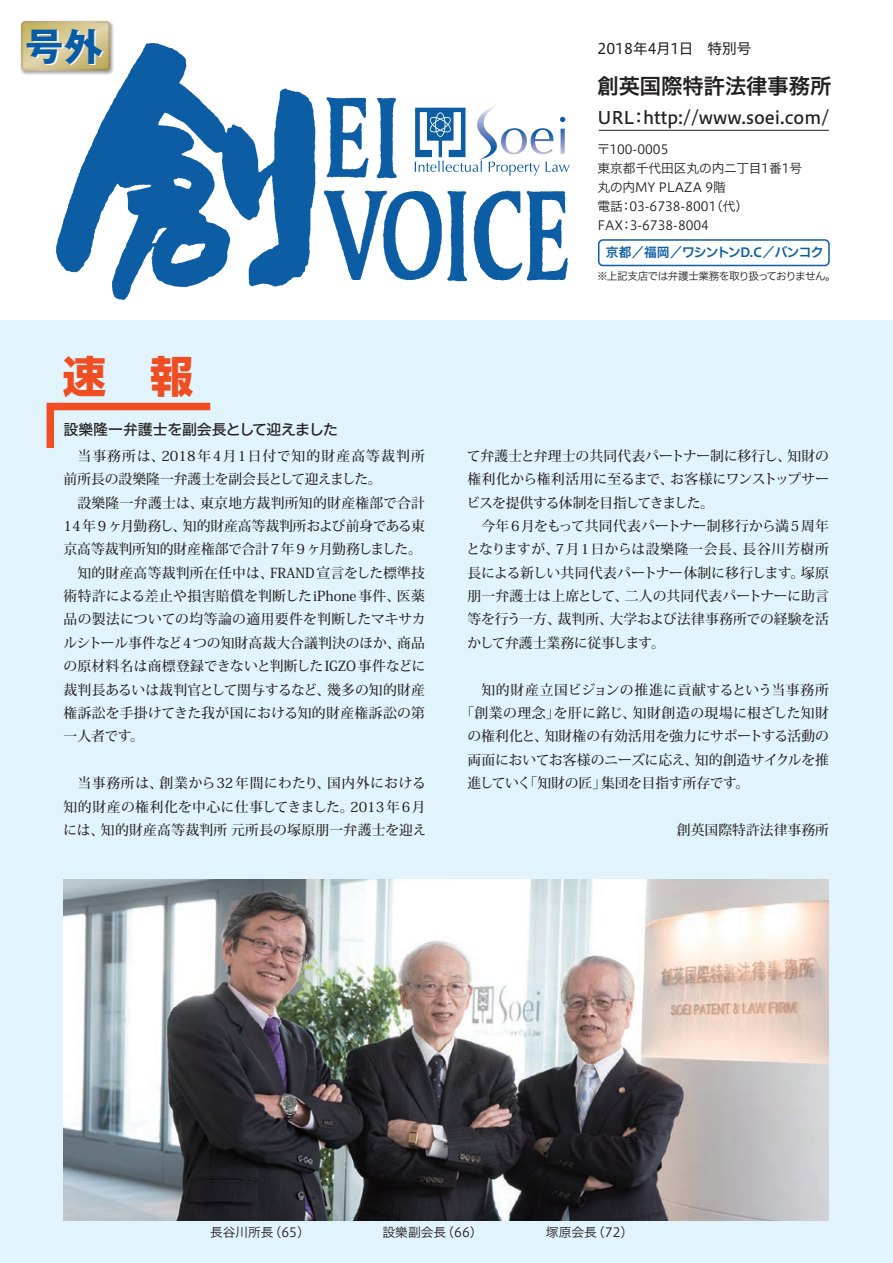
<style>
.page{position:relative;width:893px;height:1263px;background:#fff}
.page>*{position:absolute;margin:0;border:0;box-sizing:border-box;transform-origin:0 0}
.t1{font:700 43.65px "UD Shin Go Pro";color:#f04d22}
.t2{font:700 38.25px "Gothic MB101 Pro";color:#075da5}
.t3{font:21.3px "Hiragino UD Sans F Std N W6";color:#231f20}
.t4{font:17.25px "Hiragino UD Sans F Std N W5";color:#231f20}
.t5{font:14.85px "Hiragino UD Sans F Std N W5";letter-spacing:-.02em;color:#231f20}
.t6{font:14.7px "Hiragino UD Sans F Std N W4";color:#231f20}
.t7{font:500 13.8px/23.4px "Koz Min Pro";color:#231f20;text-align:justify}
.t8{font:500 13.8px "Koz Min Pro";letter-spacing:.025em;color:#231f20}
.t9{font:500 13.8px "Koz Min Pro";letter-spacing:.035em;color:#231f20}
.t10{font:500 13.8px "Koz Min Pro";letter-spacing:.03em;color:#231f20}
.t11{font:500 13.8px "Koz Min Pro";letter-spacing:.02em;color:#231f20}
.t12{font:500 13.8px "Koz Min Pro";letter-spacing:.045em;color:#231f20}
.t13{font:500 13.8px "Koz Min Pro";letter-spacing:-.02em;color:#231f20}
.t14{font:12.75px/19.2px "Hiragino UD Sans F Std N W3";color:#231f20}
.t15{font:12.75px "Hiragino UD Sans F Std N W6";letter-spacing:-.065em;color:#0d5da5}
.t16{font:10.65px "Hiragino UD Sans F Std N W3";letter-spacing:-.055em;color:#231f20}
</style>
<div class="page">
<div style="left:0;top:321px;width:893px;height:942px;background:#e1f4fc"></div>
<img style="left:55px;top:43px;width:513px;height:257px">
<svg style="left:415px;top:103px;width:155px;height:73px"></svg>
<svg style="left:47px;top:403px;width:163px;height:45px"></svg>
<img style="left:20px;top:20px;width:96px;height:56px">
<svg style="left:21px;top:21px;width:89px;height:50px;background:#d1c28c"></svg>
<img style="left:64px;top:879px;width:765px;height:341px">
<hr style="left:599px;top:130px;width:230px;height:1px;background:#231f20">
<div style="left:598px;top:239px;width:232px;height:27px;border:2px solid #0d5da5;border-radius:4px"></div>
<h2 class="t2" style="left:25px;top:14px;width:79px">号外</h2>
<h1 class="t1" style="left:63px;top:340px;width:132px">速　報</h1>
<p class="t5" style="left:64px;top:418px;width:276px">設樂隆一弁護士を副会長として迎えました</p>
<p class="t7" style="left:64px;top:443px;width:363px;text-indent:14px">当事務所は、2018年4月1日付で知的財産高等裁判所前所長の設樂隆一弁護士を副会長として迎えました。</p>
<p class="t11" style="left:77px;top:492px;width:349px">設樂隆一弁護士は、東京地方裁判所知的財産権部で合計</p>
<p class="t7" style="left:64px;top:514px;width:363px">14年9 ヶ月勤務し、知的財産高等裁判所および前身である東</p>
<p class="t7" style="left:64px;top:537px;width:360px">京高等裁判所知的財産権部で合計7年9 ヶ月勤務しました。</p>
<p class="t7" style="left:77px;top:560px;width:349px">知的財産高等裁判所在任中は、FRAND宣言をした標準技</p>
<p class="t8" style="left:64px;top:586px;width:363px">術特許による差止や損害賠償を判断したiPhone事件、医薬</p>
<p class="t8" style="left:64px;top:609px;width:364px">品の製法についての均等論の適用要件を判断したマキサカ</p>
<p class="t7" style="left:63px;top:630px;width:363px">ルシトール事件など4つの知財高裁大合議判決のほか、商品</p>
<p class="t7" style="left:63px;top:654px;width:364px">の原材料名は商標登録できないと判断したIGZO事件などに</p>
<p class="t7" style="left:64px;top:677px;width:363px">裁判長あるいは裁判官として関与するなど、幾多の知的財産</p>
<p class="t10" style="left:64px;top:703px;width:363px">権訴訟を手掛けてきた我が国における知的財産権訴訟の第</p>
<p class="t7" style="left:64px;top:724px;width:82px">一人者です。</p>
<p class="t7" style="left:63px;top:771px;width:365px;text-indent:14px">当事務所は、創業から32年間にわたり、国内外における知的財産の権利化を中心に仕事してきました。2013年6月には、知的財産高等裁判所 元所長の塚原朋一弁護士を迎え</p>
<p class="t6" style="left:597px;top:37px;width:156px">2018年4月1日　特別号</p>
<h3 class="t3" style="left:597px;top:70px;width:235px">創英国際特許法律事務所</h3>
<p class="t4" style="left:597px;top:104px;width:233px">URL：http://www.soei.com/</p>
<p class="t14" style="left:597px;top:139px;width:207px">〒100-0005<br>東京都千代田区丸の内ニ丁目1番1号丸の内MY PLAZA 9階<br>電話：03-6738-8001（代）<br>FAX：3-6738-8004</p>
<p class="t15" style="left:606px;top:243px;width:219px">京都／福岡／ワシントンD.C／バンコク</p>
<p class="t16" style="left:597px;top:268px;width:240px">※上記支店では弁護士業務を取り扱っておりません。</p>
<p class="t7" style="left:466px;top:443px;width:364px">て弁護士と弁理士の共同代表パートナー制に移行し、知財の権利化から権利活用に至るまで、お客様にワンストップサービスを提供する体制を目指してきました。</p>
<p class="t7" style="left:466px;top:514px;width:364px;text-indent:15px">今年6月をもって共同代表パートナー制移行から満5周年となりますが、7月1日からは設樂隆一会長、長谷川芳樹所長による新しい共同代表パートナー体制に移行します。塚原朋一弁護士は上席として、二人の共同代表パートナーに助言等を行う一方、裁判所、大学および法律事務所での経験を活かして弁護士業務に従事します。</p>
<p class="t12" style="left:481px;top:680px;width:349px">知的財産立国ビジョンの推進に貢献するという当事務所</p>
<p class="t9" style="left:461px;top:703px;width:370px">「創業の理念」を肝に銘じ、知財創造の現場に根ざした知財</p>
<p class="t7" style="left:467px;top:724px;width:363px">の権利化と、知財権の有効活用を強力にサポートする活動の</p>
<p class="t7" style="left:467px;top:747px;width:363px">両面においてお客様のニーズに応え、知的創造サイクルを推</p>
<p class="t13" style="left:467px;top:773px;width:283px">進していく「知財の匠」集団を目指す所存です。</p>
<p class="t7" style="left:677px;top:818px;width:154px">創英国際特許法律事務所</p>
<p class="t14" style="left:210px;top:1222px;width:101px">長谷川所長（65）</p>
<p class="t14" style="left:382px;top:1222px;width:102px">設樂副会長（66）</p>
<p class="t14" style="left:546px;top:1222px;width:89px">塚原会長（72）</p>
</div>
